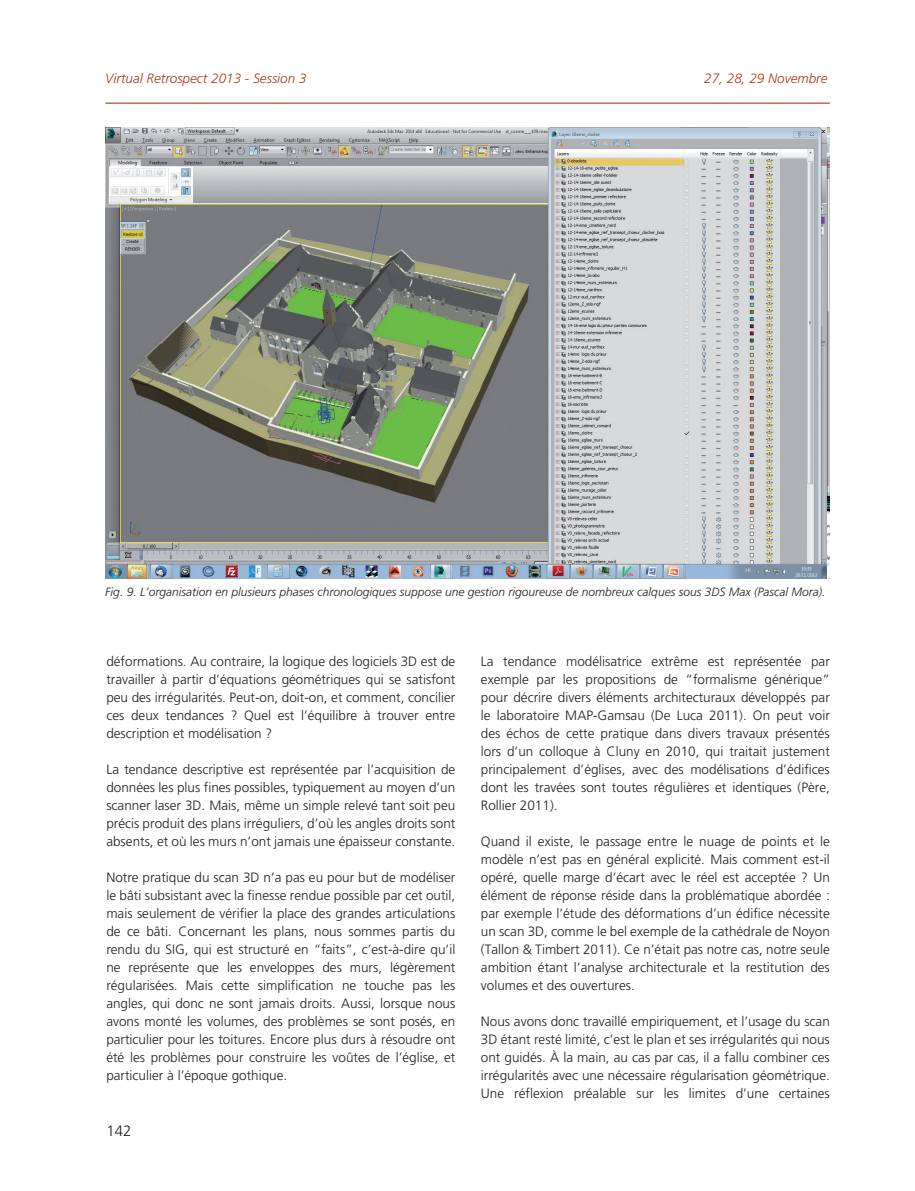
<style>
.page{position:relative;width:915px;height:1191px;background:#fff}
.page>*{position:absolute;margin:0;border:0;box-sizing:border-box;transform-origin:0 0}
.t1{font:300 15px "Frutiger";color:#231f20}
.t2{font:300 13.5px/18px "Frutiger";color:#231f20;text-align:justify}
.t3{font:italic 300 13.5px "Frutiger";color:#ad371a}
.t4{font:italic 300 12px "Frutiger";color:#231f20}
</style>
<div class="page">
<hr style="left:105px;top:103px;width:724px;height:1px;background:#ad371a">
<img style="left:105px;top:128px;width:724px;height:450px">
<p class="t3" style="left:105px;top:70px;width:203px">Virtual Retrospect 2013 - Session 3</p>
<p class="t3" style="left:704px;top:70px;width:125px">27, 28, 29 Novembre</p>
<p class="t4" style="left:105px;top:585px;width:721px">Fig. 9. L’organisation en plusieurs phases chronologiques suppose une gestion rigoureuse de nombreux calques sous 3DS Max (Pascal Mora).</p>
<p class="t2" style="left:106px;top:652px;width:350px">déformations. Au contraire, la logique des logiciels 3D est de travailler à partir d’équations géométriques qui se satisfont peu des irrégularités. Peut-on, doit-on, et comment, concilier ces deux tendances ? Quel est l’équilibre à trouver entre description et modélisation ?</p>
<p class="t2" style="left:106px;top:760px;width:350px">La tendance descriptive est représentée par l’acquisition de données les plus fines possibles, typiquement au moyen d’un scanner laser 3D. Mais, même un simple relevé tant soit peu précis produit des plans irréguliers, d’où les angles droits sont absents, et où les murs n’ont jamais une épaisseur constante.</p>
<p class="t2" style="left:106px;top:868px;width:350px">Notre pratique du scan 3D n’a pas eu pour but de modéliser le bâti subsistant avec la finesse rendue possible par cet outil, mais seulement de vérifier la place des grandes articulations de ce bâti. Concernant les plans, nous sommes partis du rendu du SIG, qui est structuré en “faits”, c’est-à-dire qu’il ne représente que les enveloppes des murs, légèrement régularisées. Mais cette simplification ne touche pas les angles, qui donc ne sont jamais droits. Aussi, lorsque nous avons monté les volumes, des problèmes se sont posés, en particulier pour les toitures. Encore plus durs à résoudre ont été les problèmes pour construire les voûtes de l’église, et particulier à l’époque gothique.</p>
<p class="t1" style="left:106px;top:1122px;width:27px">142</p>
<p class="t2" style="left:480px;top:652px;width:350px">La tendance modélisatrice extrême est représentée par exemple par les propositions de “formalisme générique” pour décrire divers éléments architecturaux développés par le laboratoire MAP-Gamsau (De Luca 2011). On peut voir des échos de cette pratique dans divers travaux présentés lors d’un colloque à Cluny en 2010, qui traitait justement principalement d’églises, avec des modélisations d’édifices dont les travées sont toutes régulières et identiques (Père, Rollier 2011).</p>
<p class="t2" style="left:480px;top:832px;width:350px">Quand il existe, le passage entre le nuage de points et le modèle n’est pas en général explicité. Mais comment est-il opéré, quelle marge d’écart avec le réel est acceptée ? Un élément de réponse réside dans la problématique abordée : par exemple l’étude des déformations d’un édifice nécessite un scan 3D, comme le bel exemple de la cathédrale de Noyon (Tallon &amp; Timbert 2011). Ce n’était pas notre cas, notre seule ambition étant l’analyse architecturale et la restitution des volumes et des ouvertures.</p>
<p class="t2" style="left:480px;top:1012px;width:350px">Nous avons donc travaillé empiriquement, et l’usage du scan 3D étant resté limité, c’est le plan et ses irrégularités qui nous ont guidés. À la main, au cas par cas, il a fallu combiner ces irrégularités avec une nécessaire régularisation géométrique.<br>Une réflexion préalable sur les limites d’une certaines</p>
</div>
